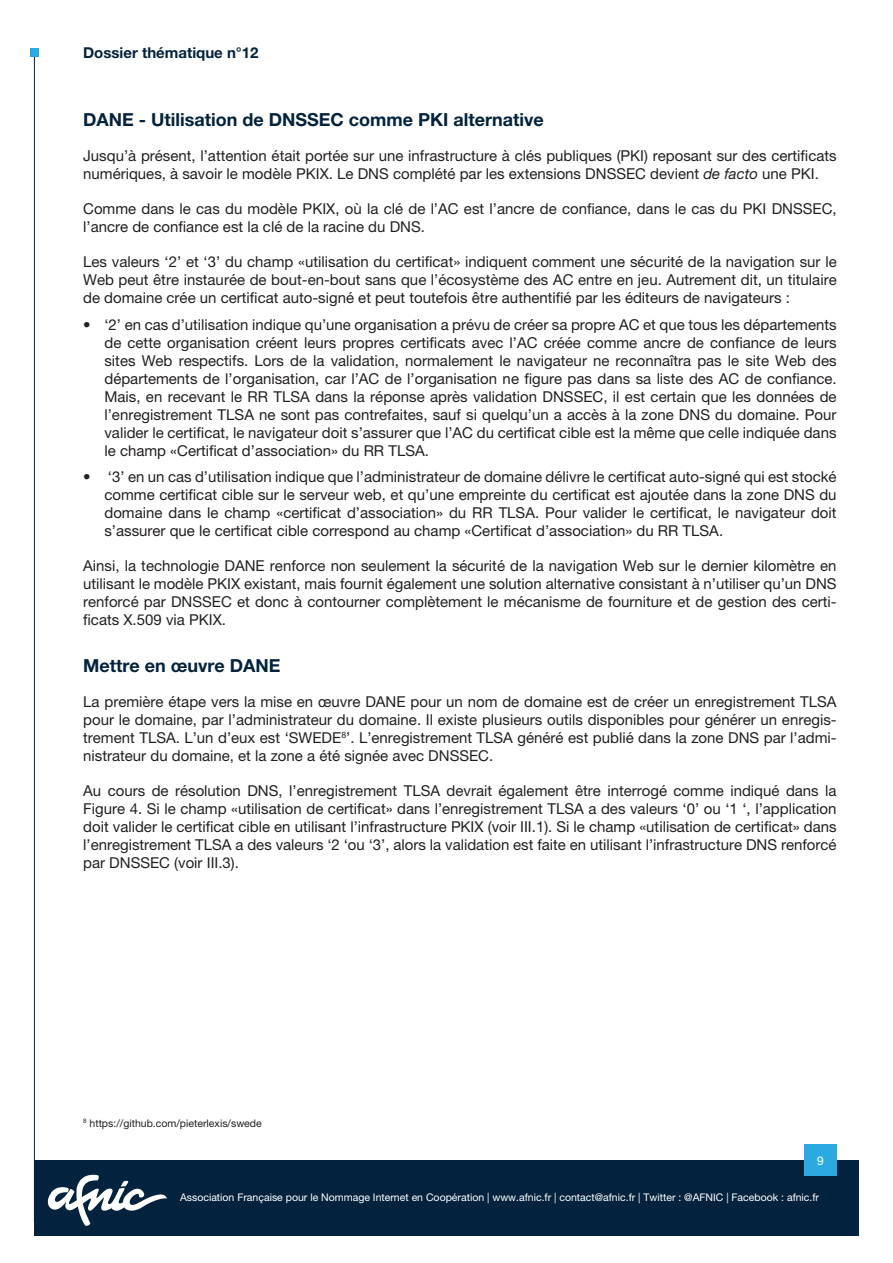
<style>
.page{position:relative;width:893px;height:1263px;background:#fff}
.page>*{position:absolute;margin:0;border:0;box-sizing:border-box;transform-origin:0 0}
.c_corps{font:700 18px "Helvetica Neue LT Std";color:#03223d}
.c_corps-2{font:15px/18px "Helvetica Neue LT Std";color:#231f20;text-align:justify}
.t1{font:700 15px "Helvetica Neue LT Std";color:#03223d}
.t2{font:12px "Helvetica Neue LT Std";color:#fff}
.t3{font:10.5px "Helvetica Neue LT Std";color:#fff}
.c_corps-3{font:10.5px "Helvetica Neue LT Std";color:#231f20}
.s1{font-style:italic}
</style>
<div class="page">
<div style="left:34px;top:1161px;width:825px;height:75px;background:#03223d"></div>
<div style="left:804px;top:1145px;width:33px;height:31px;background:#2baae1"></div>
<hr style="left:34px;top:54px;width:1px;height:1168px;background:#03223d">
<svg style="left:47px;top:1174px;width:120px;height:52px"></svg>
<div style="left:30px;top:49px;width:8px;height:8px;background:#2baae1"></div>
<p class="t1" style="left:83px;top:44px;width:177px">Dossier thématique n°12</p>
<p class="c_corps" style="left:83px;top:108px;width:462px">DANE - Utilisation de DNSSEC comme PKI alternative</p>
<p class="c_corps-2" style="left:83px;top:146px;width:755px">Jusqu’à présent, l’attention était portée sur une infrastructure à clés publiques (PKI) reposant sur des certificats numériques, à savoir le modèle PKIX. Le DNS complété par les extensions DNSSEC devient <span class="s1">de facto</span> une PKI.</p>
<p class="c_corps-2" style="left:83px;top:199px;width:755px">Comme dans le cas du modèle PKIX, où la clé de l’AC est l’ancre de confiance, dans le cas du PKI DNSSEC, l’ancre de confiance est la clé de la racine du DNS.</p>
<p class="c_corps-2" style="left:83px;top:252px;width:755px">Les valeurs ‘2’ et ‘3’ du champ «utilisation du certificat» indiquent comment une sécurité de la navigation sur le Web peut être instaurée de bout-en-bout sans que l’écosystème des AC entre en jeu. Autrement dit, un titulaire de domaine crée un certificat auto-signé et peut toutefois être authentifié par les éditeurs de navigateurs :</p>
<p class="c_corps-2" style="left:104px;top:315px;width:734px;text-indent:-21px">• ‘2’ en cas d’utilisation indique qu’une organisation a prévu de créer sa propre AC et que tous les départements de cette organisation créent leurs propres certificats avec l’AC créée comme ancre de confiance de leurs sites Web respectifs. Lors de la validation, normalement le navigateur ne reconnaîtra pas le site Web des départements de l’organisation, car l’AC de l’organisation ne figure pas dans sa liste des AC de confiance.<br>Mais, en recevant le RR TLSA dans la réponse après validation DNSSEC, il est certain que les données de l’enregistrement TLSA ne sont pas contrefaites, sauf si quelqu’un a accès à la zone DNS du domaine. Pour valider le certificat, le navigateur doit s’assurer que l’AC du certificat cible est la même que celle indiquée dans le champ «Certificat d’association» du RR TLSA.</p>
<p class="c_corps-2" style="left:104px;top:467px;width:734px;text-indent:-21px">• ‘3’ en un cas d’utilisation indique que l’administrateur de domaine délivre le certificat auto-signé qui est stocké comme certificat cible sur le serveur web, et qu’une empreinte du certificat est ajoutée dans la zone DNS du domaine dans le champ «certificat d’association» du RR TLSA. Pour valider le certificat, le navigateur doit s’assurer que le certificat cible correspond au champ «Certificat d’association» du RR TLSA.</p>
<p class="c_corps-2" style="left:83px;top:556px;width:755px">Ainsi, la technologie DANE renforce non seulement la sécurité de la navigation Web sur le dernier kilomètre en utilisant le modèle PKIX existant, mais fournit également une solution alternative consistant à n’utiliser qu’un DNS renforcé par DNSSEC et donc à contourner complètement le mécanisme de fourniture et de gestion des certi&shy;ficats X.509 via PKIX.</p>
<p class="c_corps" style="left:83px;top:655px;width:199px">Mettre en œuvre DANE</p>
<p class="c_corps-2" style="left:83px;top:693px;width:755px">La première étape vers la mise en œuvre DANE pour un nom de domaine est de créer un enregistrement TLSA pour le domaine, par l’administrateur du domaine. Il existe plusieurs outils disponibles pour générer un enregis&shy;trement TLSA. L’un d’eux est ‘SWEDE<sup>8</sup>’. L’enregistrement TLSA généré est publié dans la zone DNS par l’admi&shy;nistrateur du domaine, et la zone a été signée avec DNSSEC.</p>
<p class="c_corps-2" style="left:83px;top:782px;width:755px">Au cours de résolution DNS, l’enregistrement TLSA devrait également être interrogé comme indiqué dans la Figure 4. Si le champ «utilisation de certificat» dans l’enregistrement TLSA a des valeurs ‘0’ ou ‘1 ‘, l’application doit valider le certificat cible en utilisant l’infrastructure PKIX (voir III.1). Si le champ «utilisation de certificat» dans l’enregistrement TLSA a des valeurs ‘2 ‘ou ‘3’, alors la validation est faite en utilisant l’infrastructure DNS renforcé par DNSSEC (voir III.3).</p>
<p class="c_corps-3" style="left:83px;top:1117px;width:180px"><sup>8</sup> https://github.com/pieterlexis/swede</p>
<p class="t2" style="left:817px;top:1153px;width:8px">9</p>
<p class="t3" style="left:180px;top:1191px;width:641px">Association Française pour le Nommage Internet en Coopération | www.afnic.fr | contact@afnic.fr | Twitter : @AFNIC | Facebook : afnic.fr</p>
</div>
